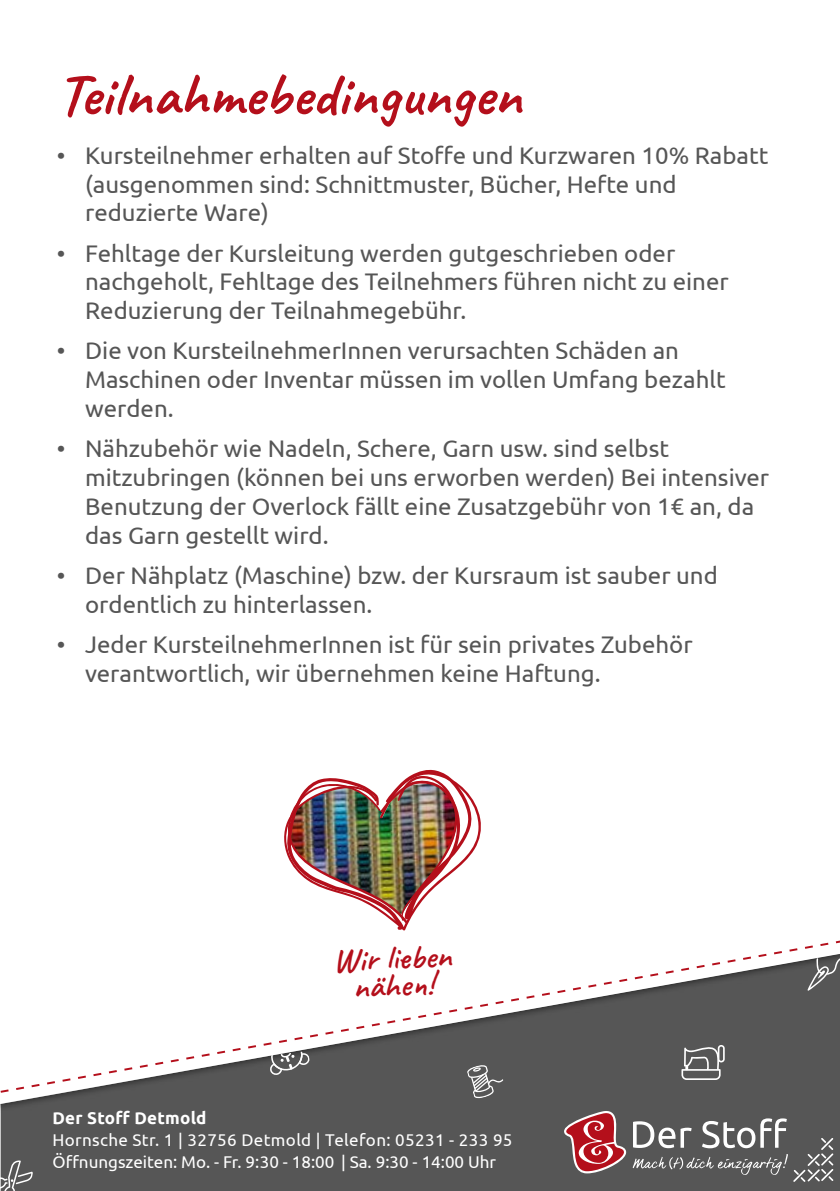
<style>
.page{position:relative;width:840px;height:1191px;background:#fff}
.page>*{position:absolute;margin:0;border:0;box-sizing:border-box;transform-origin:0 0}
.t1{font:700 60px "Caveat";letter-spacing:.01em;color:#b40f1b}
.t2{font:600 34.2px/27px "Caveat";color:#b40f1b;text-align:center}
.t3{font:24px/28.8px "Ubuntu";color:#565656}
.t4{font:17px/22px "Ubuntu";letter-spacing:.02em;color:#fff}
.t5{font:700 17px "Ubuntu";letter-spacing:.015em;color:#fff}
</style>
<div class="page">
<div style="left:1px;top:1112px;width:838px;height:79px;background:#565656"></div>
<svg style="left:1px;top:930px;width:838px;height:174px;fill:#565656"></svg>
<svg style="left:0;top:1160px;width:34px;height:31px"></svg>
<svg style="left:466px;top:1094px;width:37px;height:4px"></svg>
<svg style="left:553px;top:1110px;width:279px;height:72px;background:#766768"></svg>
<svg style="left:0;top:938px;width:839px;height:156px"></svg>
<img style="left:284px;top:769px;width:197px;height:161px">
<h1 class="t1" style="left:57px;top:56px;width:465px">Teilnahmebedingungen</h1>
<p class="t3" style="left:85px;top:140px;width:684px;text-indent:-28px">• Kursteilnehmer erhalten auf Stoffe und Kurzwaren 10% Rabatt (ausgenommen sind: Schnittmuster, Bücher, Hefte und reduzierte Ware)</p>
<p class="t3" style="left:85px;top:238px;width:644px;text-indent:-28px">• Fehltage der Kursleitung werden gutgeschrieben oder nachgeholt, Fehltage des Teilnehmers führen nicht zu einer<br>Reduzierung der Teilnahmegebühr.</p>
<p class="t3" style="left:85px;top:336px;width:641px;text-indent:-28px">• Die von KursteilnehmerInnen verursachten Schäden an<br>Maschinen oder Inventar müssen im vollen Umfang bezahlt werden.</p>
<p class="t3" style="left:85px;top:433px;width:685px;text-indent:-28px">• Nähzubehör wie Nadeln, Schere, Garn usw. sind selbst mitzubringen (können bei uns erworben werden) Bei intensiver Benutzung der Overlock fällt eine Zusatzgebühr von 1€ an, da das Garn gestellt wird.</p>
<p class="t3" style="left:85px;top:560px;width:634px;text-indent:-28px">• Der Nähplatz (Maschine) bzw. der Kursraum ist sauber und ordentlich zu hinterlassen.</p>
<p class="t3" style="left:85px;top:629px;width:608px;text-indent:-28px">• Jeder KursteilnehmerInnen ist für sein privates Zubehör verantwortlich, wir übernehmen keine Haftung.</p>
<h2 class="t2" style="left:332px;top:946px;width:120px;rotate:-2deg">Wir lieben nähen!</h2>
<p class="t5" style="left:52px;top:1107px;width:155px">Der Stoff Detmold</p>
<p class="t4" style="left:52px;top:1128px;width:461px">Hornsche Str. 1 | 32756 Detmold | Telefon: 05231 - 233 95<br>Öffnungszeiten: Mo. - Fr. 9:30 - 18:00 | Sa. 9:30 - 14:00 Uhr</p>
</div>
